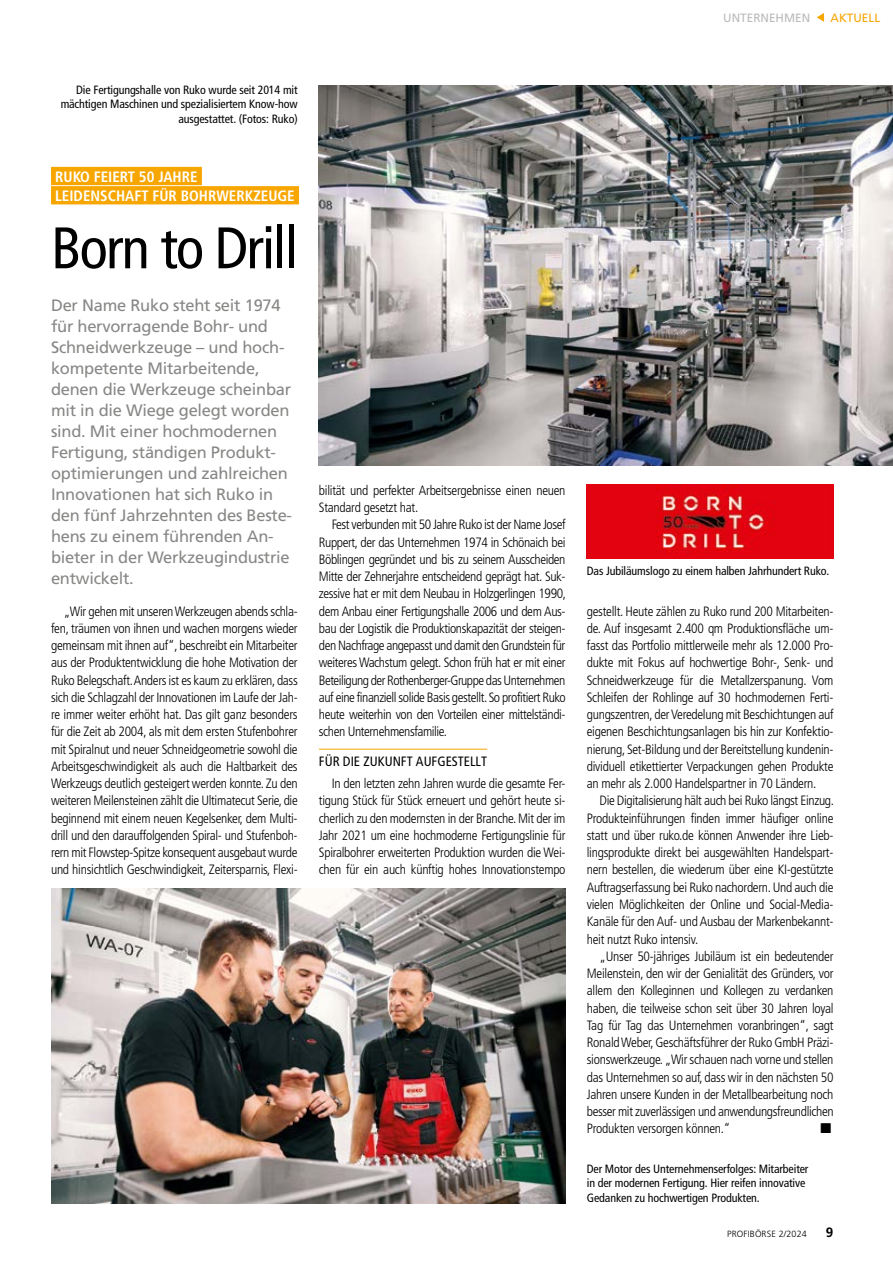
<style>
.page{position:relative;width:893px;height:1263px;background:#fff}
.page>*{position:absolute;margin:0;border:0;box-sizing:border-box;transform-origin:0 0}
.t1{font:condensed 58.5px "Frutigercondensed 57";letter-spacing:-.03em;color:#000}
.t2{font:16.5px/21px "Frutiger";letter-spacing:-.015em;color:#878786}
.t3{font:15px/19.2px "Frutigercondensed 67 Bold Cond";color:#fff}
.t4{font:14.25px "Zapf Dingbats ITC";color:#000}
.t5{font:13.5px/17.2px "Frutigercondensed 47 Light Cond";letter-spacing:-.02em;color:#000;text-align:justify}
.t6{font:condensed 13.5px "Frutigercondensed 57";color:#000}
.t7{font:700 13.5px "Frutiger";color:#000}
.t8{font:condensed 12px/14.2px "Frutigercondensed 57";letter-spacing:-.01em;color:#000;text-align:right}
.t9{font:12px "Frutiger";color:#b9babb}
.t10{font:12px "Frutiger";color:#f7a600}
.t11{font:300 9px "Frutiger";letter-spacing:.015em;color:#000}
</style>
<div class="page">
<svg style="left:817px;top:13px;width:7px;height:9px"></svg>
<hr style="left:319px;top:749px;width:168px;height:1px;background:#f7a600">
<img style="left:319px;top:85px;width:574px;height:381px">
<img style="left:51px;top:889px;width:515px;height:314px">
<img style="left:587px;top:485px;width:246px;height:73px">
<div style="left:51px;top:167px;width:151px;height:18px;background:#f7a600"></div>
<div style="left:51px;top:186px;width:248px;height:18px;background:#f7a600"></div>
<p class="t9" style="left:723px;top:11px;width:88px">UNTERNEHMEN</p>
<p class="t10" style="left:830px;top:11px;width:51px">AKTUELL</p>
<p class="t8" style="left:61px;top:83px;width:238px">Die Fertigungshalle von Ruko wurde seit 2014 mit mächtigen Maschinen und spezialisiertem Know-how ausgestattet. (Fotos: Ruko)</p>
<p class="t3" style="left:55px;top:167px;width:241px">RUKO FEIERT 50 JAHRE<br>LEIDENSCHAFT FÜR BOHRWERKZEUGE</p>
<h1 class="t1" style="left:51px;top:214px;width:248px">Born to Drill</h1>
<p class="t2" style="left:51px;top:295px;width:243px">Der Name Ruko steht seit 1974 für hervorragende Bohr- und<br>Schneidwerkzeuge – und hoch&shy;kompetente Mitarbeitende, denen die Werkzeuge scheinbar mit in die Wiege gelegt worden sind. Mit einer hochmodernen<br>Fertigung, ständigen Produkt&shy;optimierungen und zahlreichen<br>Innovationen hat sich Ruko in den fünf Jahrzehnten des Beste&shy;hens zu einem führenden An&shy;bieter in der Werkzeugindustrie entwickelt.</p>
<p class="t5" style="left:51px;top:602px;width:248px;text-indent:13px">„Wir gehen mit unseren Werkzeugen abends schla&shy;fen, träumen von ihnen und wachen morgens wieder gemeinsam mit ihnen auf“, beschreibt ein Mitarbeiter aus der Produktentwicklung die hohe Motivation der Ruko Belegschaft. Anders ist es kaum zu erklären, dass sich die Schlagzahl der Innovationen im Laufe der Jah&shy;re immer weiter erhöht hat. Das gilt ganz besonders für die Zeit ab 2004, als mit dem ersten Stufenbohrer mit Spiralnut und neuer Schneidgeometrie sowohl die Arbeitsgeschwindigkeit als auch die Haltbarkeit des Werkzeugs deutlich gesteigert werden konnte. Zu den weiteren Meilensteinen zählt die Ultimatecut Serie, die beginnend mit einem neuen Kegelsenker, dem Multi&shy;drill und den darauffolgenden Spiral- und Stufenboh&shy;rern mit Flowstep-Spitze konsequent ausgebaut wurde und hinsichtlich Geschwindigkeit, Zeitersparnis, Flexi-</p>
<p class="t5" style="left:319px;top:482px;width:248px">bilität und perfekter Arbeitsergebnisse einen neuen<br>Standard gesetzt hat.</p>
<p class="t5" style="left:319px;top:516px;width:249px;text-indent:13px">Fest verbunden mit 50 Jahre Ruko ist der Name Josef Ruppert, der das Unternehmen 1974 in Schönaich bei Böblingen gegründet und bis zu seinem Ausscheiden Mitte der Zehnerjahre entscheidend geprägt hat. Suk&shy;zessive hat er mit dem Neubau in Holzgerlingen 1990, dem Anbau einer Fertigungshalle 2006 und dem Aus&shy;bau der Logistik die Produktionskapazität der steigen&shy;den Nachfrage angepasst und damit den Grundstein für weiteres Wachstum gelegt. Schon früh hat er mit einer Beteiligung der Rothenberger-Gruppe das Unternehmen auf eine finanziell solide Basis gestellt. So profitiert Ruko heute weiterhin von den Vorteilen einer mittelständi&shy;schen Unternehmensfamilie.</p>
<p class="t6" style="left:319px;top:754px;width:170px">FÜR DIE ZUKUNFT AUFGESTELLT</p>
<p class="t5" style="left:319px;top:775px;width:248px;text-indent:13px">In den letzten zehn Jahren wurde die gesamte Fer&shy;tigung Stück für Stück erneuert und gehört heute si&shy;cherlich zu den modernsten in der Branche. Mit der im Jahr 2021 um eine hochmoderne Fertigungslinie für Spiralbohrer erweiterten Produktion wurden die Wei&shy;chen für ein auch künftig hohes Innovationstempo</p>
<p class="t8" style="left:587px;top:563px;width:244px">Das Jubiläumslogo zu einem halben Jahrhundert Ruko.</p>
<p class="t5" style="left:587px;top:602px;width:248px">gestellt. Heute zählen zu Ruko rund 200 Mitarbeiten&shy;de. Auf insgesamt 2.400 qm Produktionsfläche um&shy;fasst das Portfolio mittlerweile mehr als 12.000 Pro&shy;dukte mit Fokus auf hochwertige Bohr-, Senk- und Schneidwerkzeuge für die Metallzerspanung. Vom Schleifen der Rohlinge auf 30 hochmodernen Ferti&shy;gungszentren, der Veredelung mit Beschichtungen auf eigenen Beschichtungsanlagen bis hin zur Konfektio&shy;nierung, Set-Bildung und der Bereitstellung kundenin&shy;dividuell etikettierter Verpackungen gehen Produkte an mehr als 2.000 Handelspartner in 70 Ländern.</p>
<p class="t5" style="left:587px;top:792px;width:249px;text-indent:13px">Die Digitalisierung hält auch bei Ruko längst Einzug.<br>Produkteinführungen finden immer häufiger online statt und über ruko.de können Anwender ihre Lieb&shy;lingsprodukte direkt bei ausgewählten Handelspart&shy;nern bestellen, die wiederum über eine KI-gestützte Auftragserfassung bei Ruko nachordern. Und auch die vielen Möglichkeiten der Online und Social-Media-Kanäle für den Auf- und Ausbau der Markenbekannt&shy;heit nutzt Ruko intensiv.</p>
<p class="t5" style="left:587px;top:948px;width:248px;text-indent:13px">„Unser 50-jähriges Jubiläum ist ein bedeutender Meilenstein, den wir der Genialität des Gründers, vor allem den Kolleginnen und Kollegen zu verdanken haben, die teilweise schon seit über 30 Jahren loyal Tag für Tag das Unternehmen voranbringen“, sagt Ronald Weber, Geschäftsführer der Ruko GmbH Präzi&shy;sionswerkzeuge. „Wir schauen nach vorne und stellen das Unternehmen so auf, dass wir in den nächsten 50<br>Jahren unsere Kunden in der Metallbearbeitung noch besser mit zuverlässigen und anwendungsfreundlichen Produkten versorgen können.“</p>
<p class="t4" style="left:820px;top:1121px;width:12px">■</p>
<p class="t8" style="left:587px;top:1162px;width:223px;text-align:left">Der Motor des Unternehmenserfolges: Mitarbeiter in der modernen Fertigung. Hier reifen innovative<br>Gedanken zu hochwertigen Produkten.</p>
<p class="t11" style="left:727px;top:1229px;width:81px">PROFIBÖRSE 2/2024</p>
<p class="t7" style="left:826px;top:1225px;width:9px">9</p>
</div>
